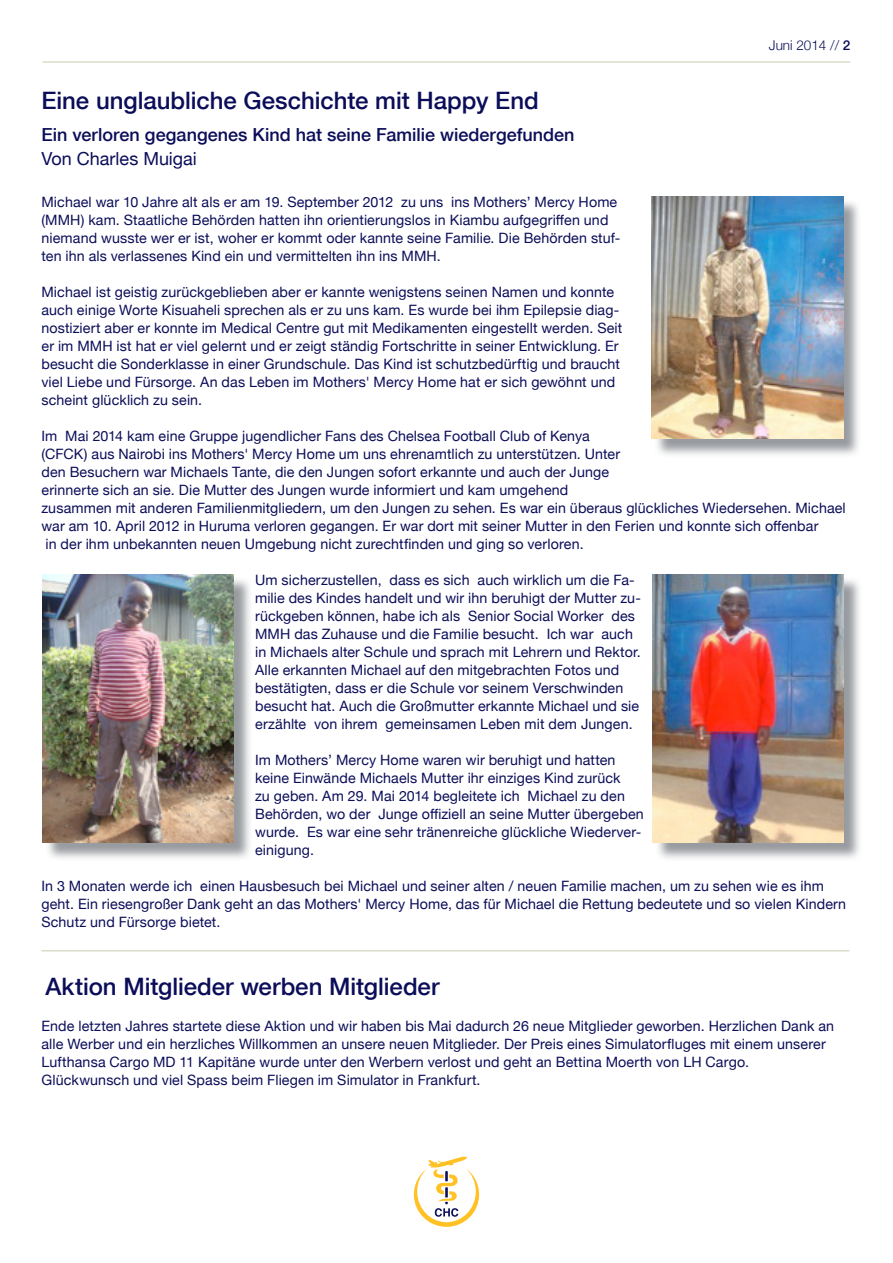
<style>
.page{position:relative;width:893px;height:1263px;background:#fff}
.page>*{position:absolute;margin:0;border:0;box-sizing:border-box;transform-origin:0 0}
.t1{font:500 24px "Helvetica Neue";color:#0b0d59}
.t2{font:500 18px "Helvetica Neue";color:#0b0d59}
.t3{font:18px "Helvetica Neue";color:#0b0d59}
.t4{font:14.25px/18px "Helvetica Neue";letter-spacing:.01em;color:#0b0d59}
.t5{font:300 13.5px "Helvetica Neue";color:#0b0d59}
.s1{font-weight:500}
</style>
<div class="page">
<hr style="left:41px;top:950px;width:808px;height:1px;background:#dadcca">
<svg style="left:45px;top:580px;width:205px;height:278px;background:#bbbcbe"></svg>
<img style="left:43px;top:574px;width:191px;height:268px">
<svg style="left:657px;top:199px;width:202px;height:256px;background:#bcbfc2"></svg>
<img style="left:652px;top:196px;width:191px;height:243px">
<svg style="left:655px;top:580px;width:205px;height:279px;background:#bebfc1"></svg>
<img style="left:652px;top:574px;width:192px;height:268px">
<hr style="left:43px;top:61px;width:807px;height:2px;background:#dadcca">
<svg style="left:414px;top:1156px;width:65px;height:71px"></svg>
<p class="t5" style="left:769px;top:34px;width:83px">Juni 2014 // <span class="s1">2</span></p>
<h1 class="t1" style="left:41px;top:82px;width:499px">Eine unglaubliche Geschichte mit Happy End</h1>
<p class="t2" style="left:41px;top:120px;width:535px">Ein verloren gegangenes Kind hat seine Familie wiedergefunden</p>
<p class="t3" style="left:41px;top:143px;width:157px">Von Charles Muigai</p>
<p class="t4" style="left:41px;top:192px;width:580px">Michael war 10 Jahre alt als er am 19. September 2012 zu uns ins Mothers’ Mercy Home (MMH) kam. Staatliche Behörden hatten ihn orientierungslos in Kiambu aufgegriffen und niemand wusste wer er ist, woher er kommt oder kannte seine Familie. Die Behörden stuf&shy;ten ihn als verlassenes Kind ein und vermittelten ihn ins MMH.</p>
<p class="t4" style="left:41px;top:282px;width:582px">Michael ist geistig zurückgeblieben aber er kannte wenigstens seinen Namen und konnte auch einige Worte Kisuaheli sprechen als er zu uns kam. Es wurde bei ihm Epilepsie diag&shy;nostiziert aber er konnte im Medical Centre gut mit Medikamenten eingestellt werden. Seit er im MMH ist hat er viel gelernt und er zeigt ständig Fortschritte in seiner Entwicklung. Er besucht die Sonderklasse in einer Grundschule. Das Kind ist schutzbedürftig und braucht viel Liebe und Fürsorge. An das Leben im Mothers' Mercy Home hat er sich gewöhnt und scheint glücklich zu sein.</p>
<p class="t4" style="left:41px;top:426px;width:806px">Im Mai 2014 kam eine Gruppe jugendlicher Fans des Chelsea Football Club of Kenya<br>(CFCK) aus Nairobi ins Mothers' Mercy Home um uns ehrenamtlich zu unterstützen. Unter<br>den Besuchern war Michaels Tante, die den Jungen sofort erkannte und auch der Junge<br>erinnerte sich an sie. Die Mutter des Jungen wurde informiert und kam umgehend<br>zusammen mit anderen Familienmitgliedern, um den Jungen zu sehen. Es war ein überaus glückliches Wiedersehen. Michael war am 10. April 2012 in Huruma verloren gegangen. Er war dort mit seiner Mutter in den Ferien und konnte sich offenbar<br>in der ihm unbekannten neuen Umgebung nicht zurechtfinden und ging so verloren.</p>
<p class="t4" style="left:255px;top:570px;width:387px">Um sicherzustellen, dass es sich auch wirklich um die Fa&shy;milie des Kindes handelt und wir ihn beruhigt der Mutter zu&shy;rückgeben können, habe ich als Senior Social Worker des MMH das Zuhause und die Familie besucht. Ich war auch in Michaels alter Schule und sprach mit Lehrern und Rektor.<br>Alle erkannten Michael auf den mitgebrachten Fotos und bestätigten, dass er die Schule vor seinem Verschwinden besucht hat. Auch die Großmutter erkannte Michael und sie erzählte von ihrem gemeinsamen Leben mit dem Jungen.</p>
<p class="t4" style="left:255px;top:750px;width:390px">Im Mothers’ Mercy Home waren wir beruhigt und hatten keine Einwände Michaels Mutter ihr einziges Kind zurück<br>zu geben. Am 29. Mai 2014 begleitete ich Michael zu den Behörden, wo der Junge offiziell an seine Mutter übergeben wurde. Es war eine sehr tränenreiche glückliche Wiederver&shy;einigung.</p>
<p class="t4" style="left:41px;top:876px;width:806px">In 3 Monaten werde ich einen Hausbesuch bei Michael und seiner alten / neuen Familie machen, um zu sehen wie es ihm geht. Ein riesengroßer Dank geht an das Mothers' Mercy Home, das für Michael die Rettung bedeutete und so vielen Kindern<br>Schutz und Fürsorge bietet.</p>
<h1 class="t1" style="left:45px;top:967px;width:396px">Aktion Mitglieder werben Mitglieder</h1>
<p class="t4" style="left:41px;top:1015px;width:794px">Ende letzten Jahres startete diese Aktion und wir haben bis Mai dadurch 26 neue Mitglieder geworben. Herzlichen Dank an alle Werber und ein herzliches Willkommen an unsere neuen Mitglieder. Der Preis eines Simulatorfluges mit einem unserer Lufthansa Cargo MD 11 Kapitäne wurde unter den Werbern verlost und geht an Bettina Moerth von LH Cargo.<br>Glückwunsch und viel Spass beim Fliegen im Simulator in Frankfurt.</p>
</div>
